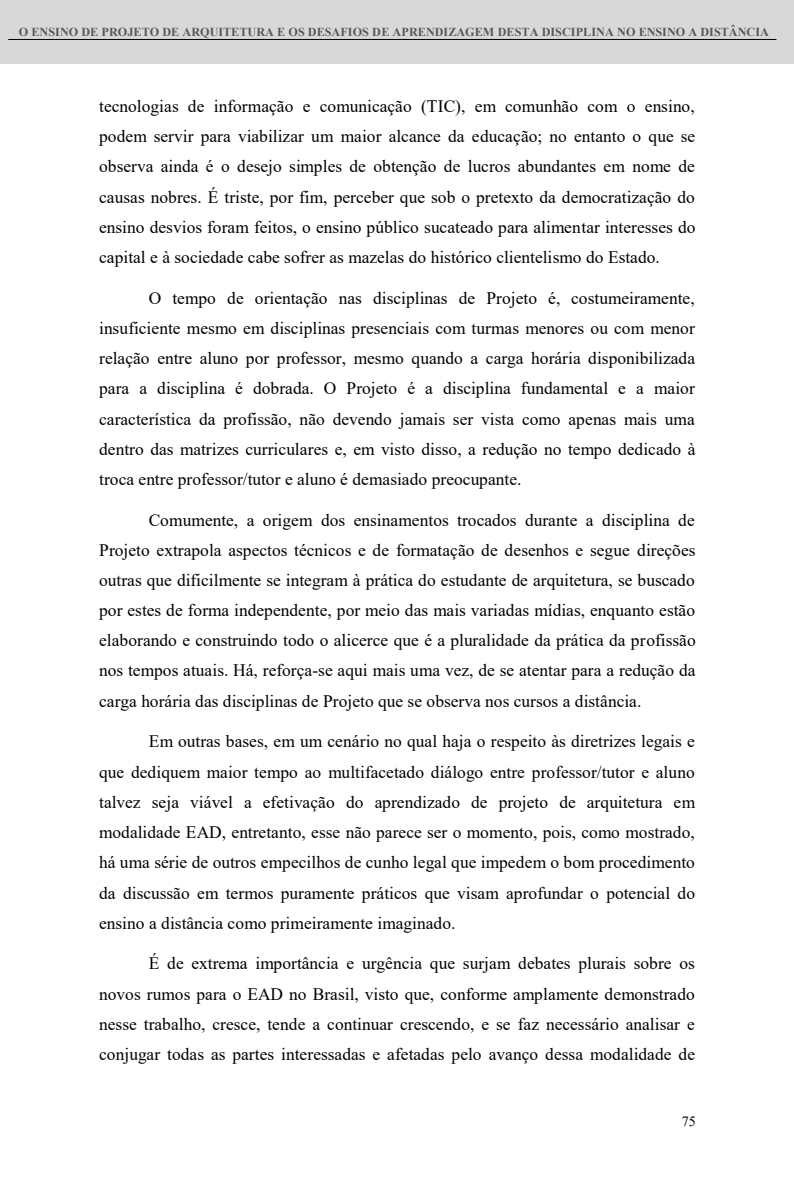
<style>
.page{position:relative;width:794px;height:1191px;background:#fff}
.page>*{position:absolute;margin:0;border:0;box-sizing:border-box;transform-origin:0 0}
.t1{font:17.5px/30.1px "Times New Roman";color:#000;text-align:justify}
.t2{font:14px "Times New Roman";color:#000}
.t3{font:700 12.25px "Times New Roman";color:#595959}
</style>
<div class="page">
<div style="left:0;top:0;width:794px;height:63px;background:#d8d8d8"></div>
<hr style="left:8px;top:39px;width:768px;height:1px;background:#000">
<p class="t3" style="left:19px;top:23px;width:751px">O ENSINO DE PROJETO DE ARQUITETURA E OS DESAFIOS DE APRENDIZAGEM DESTA DISCIPLINA NO ENSINO A DISTÂNCIA</p>
<p class="t1" style="left:99px;top:90px;width:598px">tecnologias de informação e comunicação (TIC), em comunhão com o ensino, podem servir para viabilizar um maior alcance da educação; no entanto o que se observa ainda é o desejo simples de obtenção de lucros abundantes em nome de causas nobres. É triste, por fim, perceber que sob o pretexto da democratização do ensino desvios foram feitos, o ensino público sucateado para alimentar interesses do capital e à sociedade cabe sofrer as mazelas do histórico clientelismo do Estado.</p>
<p class="t1" style="left:99px;top:282px;width:598px;text-indent:50px">O tempo de orientação nas disciplinas de Projeto é, costumeiramente, insuficiente mesmo em disciplinas presenciais com turmas menores ou com menor relação entre aluno por professor, mesmo quando a carga horária disponibilizada para a disciplina é dobrada. O Projeto é a disciplina fundamental e a maior característica da profissão, não devendo jamais ser vista como apenas mais uma dentro das matrizes curriculares e, em visto disso, a redução no tempo dedicado à troca entre professor/tutor e aluno é demasiado preocupante.</p>
<p class="t1" style="left:99px;top:504px;width:598px;text-indent:50px">Comumente, a origem dos ensinamentos trocados durante a disciplina de Projeto extrapola aspectos técnicos e de formatação de desenhos e segue direções outras que dificilmente se integram à prática do estudante de arquitetura, se buscado por estes de forma independente, por meio das mais variadas mídias, enquanto estão elaborando e construindo todo o alicerce que é a pluralidade da prática da profissão nos tempos atuais. Há, reforça-se aqui mais uma vez, de se atentar para a redução da carga horária das disciplinas de Projeto que se observa nos cursos a distância.</p>
<p class="t1" style="left:99px;top:726px;width:597px;text-indent:50px">Em outras bases, em um cenário no qual haja o respeito às diretrizes legais e que dediquem maior tempo ao multifacetado diálogo entre professor/tutor e aluno talvez seja viável a efetivação do aprendizado de projeto de arquitetura em modalidade EAD, entretanto, esse não parece ser o momento, pois, como mostrado, há uma série de outros empecilhos de cunho legal que impedem o bom procedimento da discussão em termos puramente práticos que visam aprofundar o potencial do ensino a distância como primeiramente imaginado.</p>
<p class="t1" style="left:99px;top:948px;width:597px;text-indent:50px">É de extrema importância e urgência que surjam debates plurais sobre os novos rumos para o EAD no Brasil, visto que, conforme amplamente demonstrado nesse trabalho, cresce, tende a continuar crescendo, e se faz necessário analisar e conjugar todas as partes interessadas e afetadas pelo avanço dessa modalidade de</p>
<p class="t2" style="left:682px;top:1111px;width:16px">75</p>
</div>
